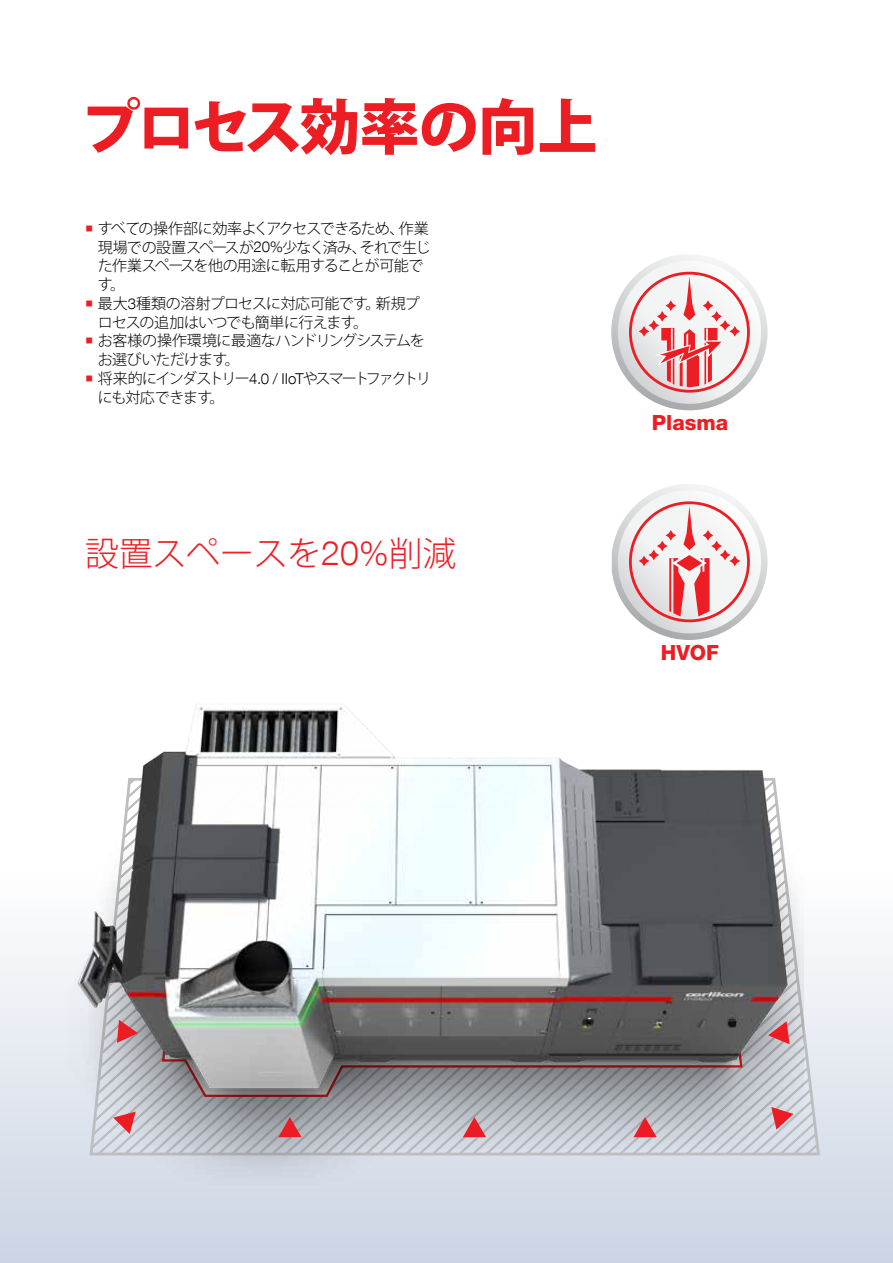
<style>
.page{position:relative;width:893px;height:1263px;background:#fff}
.page>*{position:absolute;margin:0;border:0;box-sizing:border-box;transform-origin:0 0}
.t1{font:800 60px "Koz Go Pro";letter-spacing:-.035em;color:#ed1d24}
.t2{font:300 33.75px "Koz Go Pro";color:#ed1d24}
.t3{font:800 21px "Helvetica Neue LTW1 G";color:#ed1d24}
.t4{font:300 15px/18.8px "Koz Go Pro";letter-spacing:-.05em;color:#000}
.s1{font-family:"Helvetica Neue LT Com"}
</style>
<div class="page">
<div style="left:0;top:858px;width:893px;height:405px;background:linear-gradient(to bottom,#fff,#cbd4e3)"></div>
<img style="left:69px;top:704px;width:734px;height:529px">
<svg style="left:91px;top:779px;width:727px;height:375px"></svg>
<svg style="left:611px;top:255px;width:156px;height:155px"></svg>
<svg style="left:612px;top:484px;width:156px;height:156px"></svg>
<h1 class="t1" style="left:80px;top:88px;width:519px">プロセス効率の向上</h1>
<p class="t4" style="left:98px;top:219px;width:335px">すべての操作部に効率よくアクセスできるため、作業現場での設置スペースが<span class="s1">20%</span>少なく済み、それで生じた作業スペースを他の用途に転用することが可能です。<br>最大<span class="s1">3</span>種類の溶射プロセスに対応可能です。新規プロセスの追加はいつでも簡単に行えます。<br>お客様の操作環境に最適なハンドリングシステムをお選びいただけます。<br>将来的にインダストリー<span class="s1">4.0 / IIoT</span>やスマートファクトリにも対応できます。</p>
<h2 class="t2" style="left:85px;top:531px;width:373px">設置スペースを<span class="s1">20%</span>削減</h2>
<h3 class="t3" style="left:652px;top:410px;width:78px">Plasma</h3>
<h3 class="t3" style="left:661px;top:640px;width:60px">HVOF</h3>
</div>
